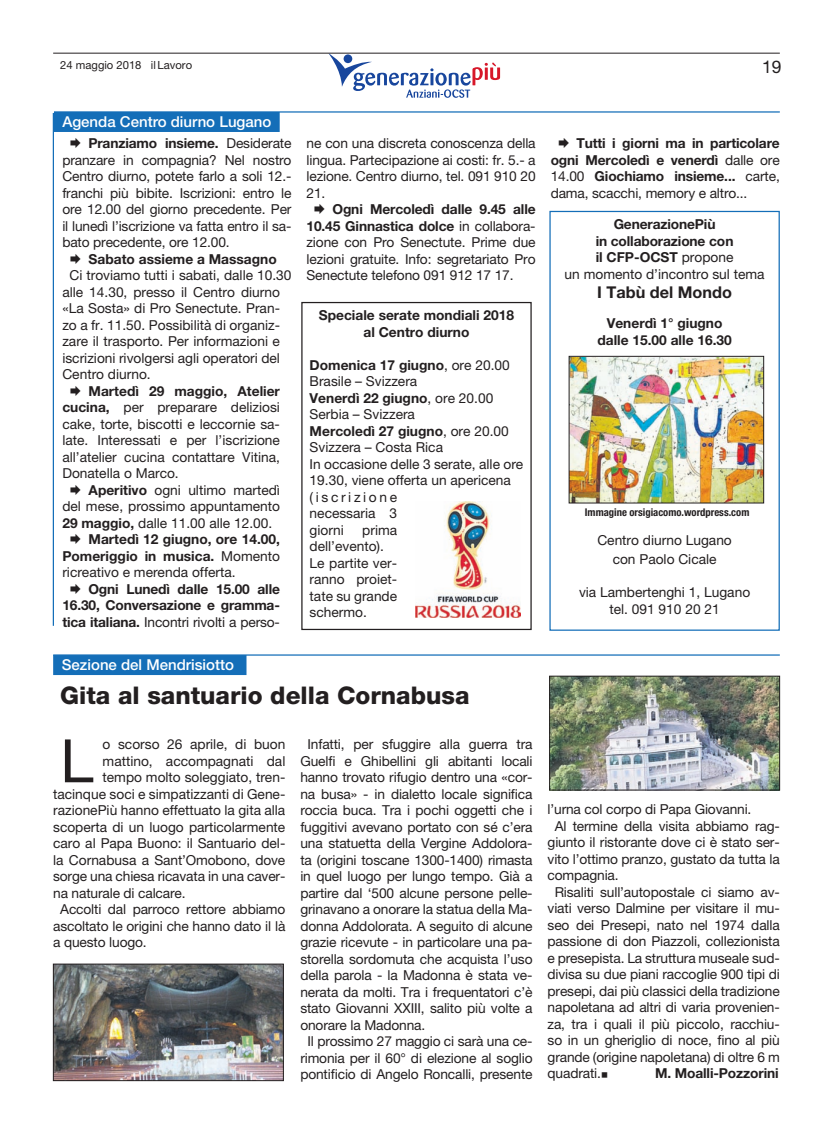
<style>
.page{position:relative;width:833px;height:1134px;background:#fff}
.page>*{position:absolute;margin:0;border:0;box-sizing:border-box;transform-origin:0 0}
.Capolettera_AAPI{font:60px "Helvetica Neue LT Pro";color:#231f20}
.t1{font:800 24.38px "Helvetica Neue LT Pro";color:#231f20}
.t2{font:17.5px "Helvetica Neue LT Pro";color:#231f20}
.t3{font:700 16.25px "Helvetica Neue LT Pro";color:#231f20}
.Incipit_-_AAPI{font:500 15px "Helvetica Neue LT Pro";color:#fff}
.Paragrafo_base_AAPI{font:13.75px/16.5px "Helvetica Neue LT Pro";color:#231f20;text-align:justify}
.appuntamenti-agenda{font:13.75px/16.5px "Helvetica Neue LT Pro";letter-spacing:-.01em;color:#231f20;text-align:justify}
.appuntamenti-agenda-2{font:700 13.75px/16.5px "Helvetica Neue LT Pro";color:#231f20;text-align:justify}
.Capolettera_AAPI-2{font:13.75px "Helvetica Neue LT Pro";color:#231f20}
.Paragrafo_base_AAPI-2{font:700 13.75px "Helvetica Neue LT Pro";letter-spacing:-.01em;color:#231f20}
.t4{font:11.25px "Helvetica Neue LT Pro";color:#231f20}
.Didascalia_foto{font:700 condensed 10.62px "Helvetica Neue LT Pro";color:#231f20}
.s1{font-weight:700}
.s2{font-weight:400}
</style>
<div class="page">
<svg style="left:329px;top:54px;width:171px;height:44px"></svg>
<hr style="left:54px;top:111px;width:726px;height:2px;background:#146eb8">
<div style="left:54px;top:112px;width:226px;height:20px;background:#146eb8"></div>
<hr style="left:53px;top:113px;width:1px;height:513px;background:#146eb8">
<div style="left:549px;top:211px;width:231px;height:420px;border:1px solid #146eb8"></div>
<img style="left:571px;top:358px;width:191px;height:143px">
<div style="left:569px;top:356px;width:195px;height:147px;border:1px solid #231f20"></div>
<hr style="left:53px;top:654px;width:727px;height:2px;background:#146eb8">
<div style="left:53px;top:655px;width:193px;height:20px;background:#146eb8"></div>
<img style="left:551px;top:678px;width:227px;height:110px">
<div style="left:549px;top:676px;width:231px;height:114px;border:1px solid #231f20"></div>
<div style="left:301px;top:302px;width:230px;height:328px;border:1px solid #231f20"></div>
<img style="left:415px;top:502px;width:106px;height:115px">
<img style="left:55px;top:966px;width:226px;height:113px">
<div style="left:53px;top:964px;width:230px;height:117px;border:1px solid #231f20"></div>
<hr style="left:53px;top:53px;width:727px;height:1px;background:#231f20">
<p class="t4" style="left:60px;top:58px;width:133px">24 maggio 2018 il Lavoro</p>
<p class="t2" style="left:762px;top:56px;width:21px">19</p>
<p class="Incipit_-_AAPI" style="left:62px;top:113px;width:210px">Agenda Centro diurno Lugano</p>
<p class="appuntamenti-agenda" style="left:62px;top:135px;width:231px;text-indent:7px">◻ <span class="s1">Pranziamo insieme.</span> Desiderate pranzare in compagnia? Nel nostro Centro diurno, potete farlo a soli 12.- franchi più bibite. Iscrizioni: entro le ore 12.00 del giorno precedente. Per il lunedì l’iscrizione va fatta entro il sa&shy;bato precedente, ore 12.00.</p>
<p class="appuntamenti-agenda-2" style="left:69px;top:250px;width:209px">◻ Sabato assieme a Massagno</p>
<p class="Paragrafo_base_AAPI" style="left:62px;top:267px;width:231px;text-align:left;text-indent:7px">Ci troviamo tutti i sabati, dalle 10.30 alle 14.30, presso il Centro diurno «La Sosta» di Pro Senectute. Pran&shy;zo a fr. 11.50. Possibilità di organiz&shy;zare il trasporto. Per informazioni e iscrizioni rivolgersi agli operatori del Centro diurno.</p>
<p class="appuntamenti-agenda" style="left:62px;top:382px;width:219px;text-indent:7px">◻ <span class="s1">Martedì 29 maggio, Atelier cucina,</span> per preparare deliziosi cake, torte, biscotti e leccornie sa&shy;late. Interessati e per l’iscrizione all’atelier cucina contattare Vitina, Donatella o Marco.</p>
<p class="appuntamenti-agenda" style="left:62px;top:481px;width:219px;text-align:center">◻ <span class="s1">Aperitivo</span> ogni ultimo martedì del mese, prossimo appuntamento<br><span class="s1">29 maggio,</span> dalle 11.00 alle 12.00.</p>
<p class="appuntamenti-agenda-2" style="left:62px;top:531px;width:219px;text-indent:7px">◻ Martedì 12 giugno, ore 14.00, Pomeriggio in musica. <span class="s2">Momento ricreativo e merenda offerta.</span></p>
<p class="appuntamenti-agenda-2" style="left:62px;top:580px;width:219px;text-align:center">◻ Ogni Lunedì dalle 15.00 alle<br>16.30, Conversazione e gramma&shy;tica italiana. <span class="s2">Incontri rivolti a perso-</span></p>
<p class="appuntamenti-agenda" style="left:306px;top:135px;width:231px">ne con una discreta conoscenza della lingua. Partecipazione ai costi: fr. 5.- a lezione. Centro diurno, tel. 091 910 20<br>21.</p>
<p class="appuntamenti-agenda" style="left:306px;top:201px;width:231px;text-indent:7px">◻ <span class="s1">Ogni Mercoledì dalle 9.45 alle 10.45 Ginnastica dolce</span> in collabora&shy;zione con Pro Senectute. Prime due lezioni gratuite. Info: segretariato Pro Senectute telefono 091 912 17 17.</p>
<p class="appuntamenti-agenda-2" style="left:319px;top:307px;width:197px">Speciale serate mondiali 2018</p>
<p class="appuntamenti-agenda-2" style="left:363px;top:323px;width:107px">al Centro diurno</p>
<p class="appuntamenti-agenda-2" style="left:310px;top:356px;width:202px">Domenica 17 giugno<span class="s2">, ore 20.00</span></p>
<p class="Paragrafo_base_AAPI" style="left:310px;top:373px;width:109px">Brasile – Svizzera</p>
<p class="appuntamenti-agenda-2" style="left:310px;top:389px;width:185px">Venerdì 22 giugno<span class="s2">, ore 20.00</span></p>
<p class="Paragrafo_base_AAPI" style="left:310px;top:406px;width:107px">Serbia – Svizzera</p>
<p class="appuntamenti-agenda-2" style="left:310px;top:422px;width:201px">Mercoledì 27 giugno<span class="s2">, ore 20.00</span></p>
<p class="Paragrafo_base_AAPI" style="left:310px;top:439px;width:135px">Svizzera – Costa Rica</p>
<p class="Paragrafo_base_AAPI" style="left:310px;top:455px;width:215px">In occasione delle 3 serate, alle ore<br>19.30, viene offerta un apericena</p>
<p class="Paragrafo_base_AAPI" style="left:310px;top:488px;width:89px">(iscrizione necessaria 3 giorni</p>
<p class="Paragrafo_base_AAPI" style="left:310px;top:521px;width:89px;text-indent:53px">prima dell’evento).</p>
<p class="Paragrafo_base_AAPI" style="left:310px;top:554px;width:89px">Le partite ver&shy;ranno proiet&shy;tate su grande schermo.</p>
<p class="Incipit_-_AAPI" style="left:62px;top:656px;width:174px">Sezione del Mendrisiotto</p>
<p class="t1" style="left:60px;top:681px;width:411px">Gita al santuario della Cornabusa</p>
<p class="appuntamenti-agenda-2" style="left:550px;top:135px;width:231px;text-indent:7px">◻ Tutti i giorni ma in particolare ogni Mercoledì e venerdì <span class="s2">dalle ore 14.00</span> Giochiamo insieme... <span class="s2">carte, dama, scacchi, memory e altro...</span></p>
<p class="appuntamenti-agenda-2" style="left:613px;top:216px;width:103px">GenerazionePiù</p>
<p class="appuntamenti-agenda-2" style="left:595px;top:232px;width:139px">in collaborazione con</p>
<p class="appuntamenti-agenda-2" style="left:595px;top:249px;width:139px">il CFP-OCST <span class="s2">propone</span></p>
<p class="Paragrafo_base_AAPI" style="left:564px;top:265px;width:201px">un momento d’incontro sul tema</p>
<p class="t3" style="left:597px;top:282px;width:136px">I Tabù del Mondo</p>
<p class="appuntamenti-agenda-2" style="left:606px;top:315px;width:117px">Venerdì 1° giugno</p>
<p class="appuntamenti-agenda-2" style="left:597px;top:331px;width:136px">dalle 15.00 alle 16.30</p>
<p class="Didascalia_foto" style="left:585px;top:506px;width:166px">Immagine orsigiacomo.wordpress.com</p>
<p class="Paragrafo_base_AAPI" style="left:597px;top:532px;width:136px">Centro diurno Lugano</p>
<p class="Paragrafo_base_AAPI" style="left:612px;top:551px;width:105px">con Paolo Cicale</p>
<p class="Paragrafo_base_AAPI" style="left:579px;top:584px;width:173px">via Lambertenghi 1, Lugano</p>
<p class="Paragrafo_base_AAPI" style="left:609px;top:600px;width:112px">tel. 091 910 20 21</p>
<p class="Capolettera_AAPI" style="left:60px;top:725px;width:35px">L</p>
<p class="Capolettera_AAPI-2" style="left:103px;top:736px;width:184px">o scorso 26 aprile, di buon</p>
<p class="Capolettera_AAPI-2" style="left:103px;top:753px;width:184px">mattino, accompagnati dal</p>
<p class="Capolettera_AAPI-2" style="left:103px;top:769px;width:184px">tempo molto soleggiato, tren-</p>
<p class="Capolettera_AAPI-2" style="left:53px;top:786px;width:234px">tacinque soci e simpatizzanti di Gene-</p>
<p class="Capolettera_AAPI-2" style="left:53px;top:802px;width:234px">razionePiù hanno effettuato la gita alla</p>
<p class="Capolettera_AAPI-2" style="left:53px;top:819px;width:234px">scoperta di un luogo particolarmente</p>
<p class="Capolettera_AAPI-2" style="left:53px;top:835px;width:234px">caro al Papa Buono: il Santuario del-</p>
<p class="Capolettera_AAPI-2" style="left:53px;top:852px;width:234px">la Cornabusa a Sant’Omobono, dove</p>
<p class="Capolettera_AAPI-2" style="left:53px;top:868px;width:234px">sorge una chiesa ricavata in una caver-</p>
<p class="Capolettera_AAPI-2" style="left:53px;top:885px;width:134px">na naturale di calcare.</p>
<p class="Paragrafo_base_AAPI" style="left:53px;top:901px;width:234px;text-indent:7px">Accolti dal parroco rettore abbiamo ascoltato le origini che hanno dato il là a questo luogo.</p>
<p class="Paragrafo_base_AAPI" style="left:300px;top:736px;width:234px;text-indent:7px">Infatti, per sfuggire alla guerra tra Guelfi e Ghibellini gli abitanti locali hanno trovato rifugio dentro una «cor&shy;na busa» - in dialetto locale significa roccia buca. Tra i pochi oggetti che i fuggitivi avevano portato con sé c’era una statuetta della Vergine Addolora&shy;ta (origini toscane 1300-1400) rimasta in quel luogo per lungo tempo. Già a partire dal ‘500 alcune persone pelle&shy;grinavano a onorare la statua della Ma&shy;donna Addolorata. A seguito di alcune grazie ricevute - in particolare una pa&shy;storella sordomuta che acquista l’uso della parola - la Madonna è stata ve&shy;nerata da molti. Tra i frequentatori c’è stato Giovanni XXIII, salito più volte a onorare la Madonna.</p>
<p class="Paragrafo_base_AAPI" style="left:300px;top:1033px;width:234px;text-align:center">Il prossimo 27 maggio ci sarà una ce&shy;rimonia per il 60° di elezione al soglio pontificio di Angelo Roncalli, presente</p>
<p class="Paragrafo_base_AAPI" style="left:547px;top:801px;width:205px">l’urna col corpo di Papa Giovanni.</p>
<p class="Paragrafo_base_AAPI" style="left:547px;top:817px;width:234px;text-indent:7px">Al termine della visita abbiamo rag&shy;giunto il ristorante dove ci è stato ser&shy;vito l’ottimo pranzo, gustato da tutta la compagnia.</p>
<p class="Paragrafo_base_AAPI" style="left:547px;top:883px;width:234px;text-indent:7px">Risaliti sull’autopostale ci siamo av&shy;viati verso Dalmine per visitare il mu&shy;seo dei Presepi, nato nel 1974 dalla passione di don Piazzoli, collezionista e presepista. La struttura museale sud&shy;divisa su due piani raccoglie 900 tipi di presepi, dai più classici della tradizione napoletana ad altri di varia provenien&shy;za, tra i quali il più piccolo, racchiu&shy;so in un gheriglio di noce, fino al più grande (origine napoletana) di oltre 6 m quadrati.○</p>
<p class="Paragrafo_base_AAPI-2" style="left:655px;top:1065px;width:125px">M. Moalli-Pozzorini</p>
</div>
